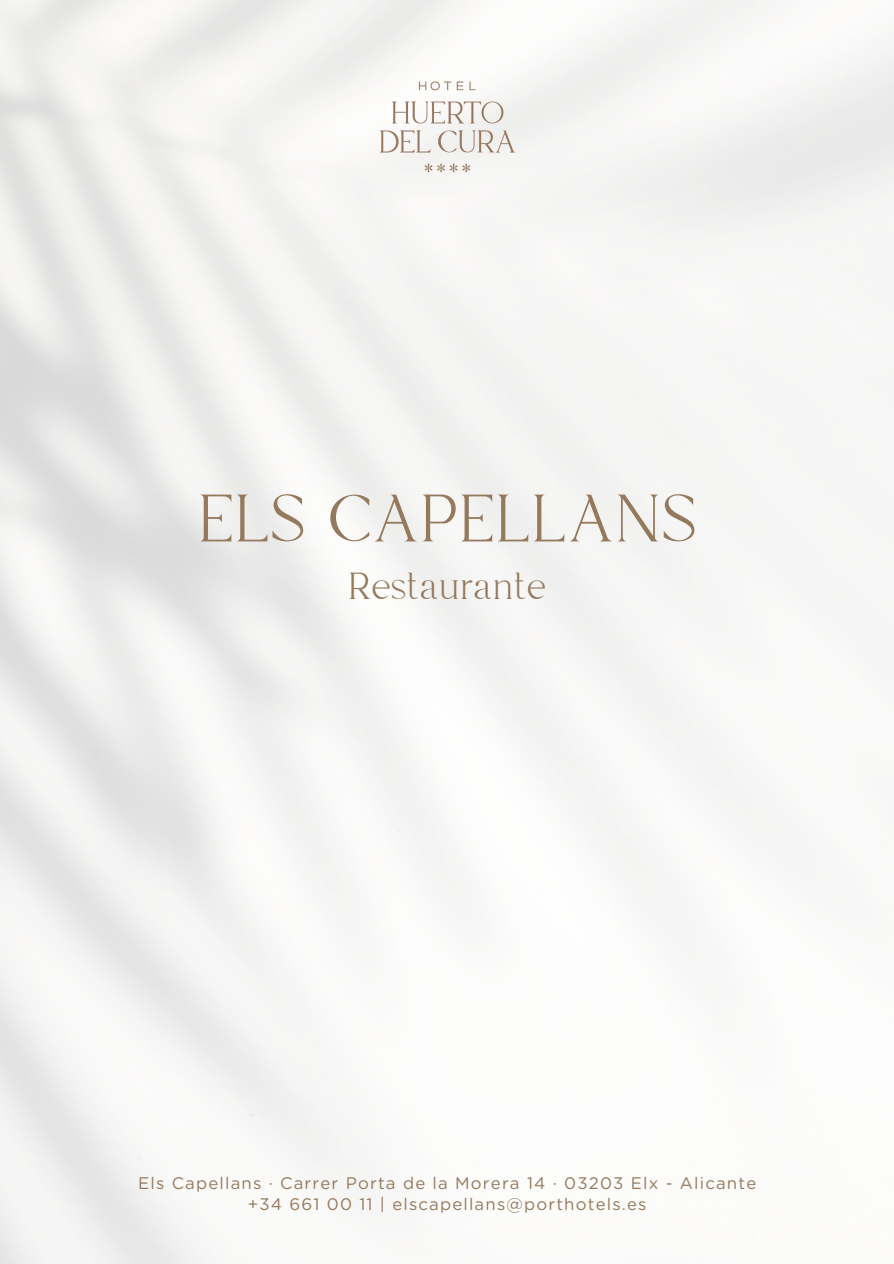
<style>
.page{position:relative;width:894px;height:1264px;background:#fff}
.page>*{position:absolute;margin:0;border:0;box-sizing:border-box;transform-origin:0 0}
.t1{font:62.4px "Wondar Quason Free";letter-spacing:.08em;color:#94795d}
.t2{font:35.1px "Wondar Quason Free";letter-spacing:.07em;color:#94795d}
.t3{font:16.8px "Gotham Rounded";letter-spacing:.07em;color:#94795d}
</style>
<div class="page">
<img style="left:324px;top:53px;width:246px;height:141px">
<p class="t1" style="left:200px;top:494px;width:496px">ELS CAPELLANS</p>
<p class="t2" style="left:349px;top:572px;width:197px">Restaurante</p>
<p class="t3" style="left:138px;top:1175px;width:619px">Els Capellans · Carrer Porta de la Morera 14 · 03203 Elx - Alicante</p>
<p class="t3" style="left:248px;top:1196px;width:400px">+34 661 00 11 | elscapellans@porthotels.es</p>
</div>
